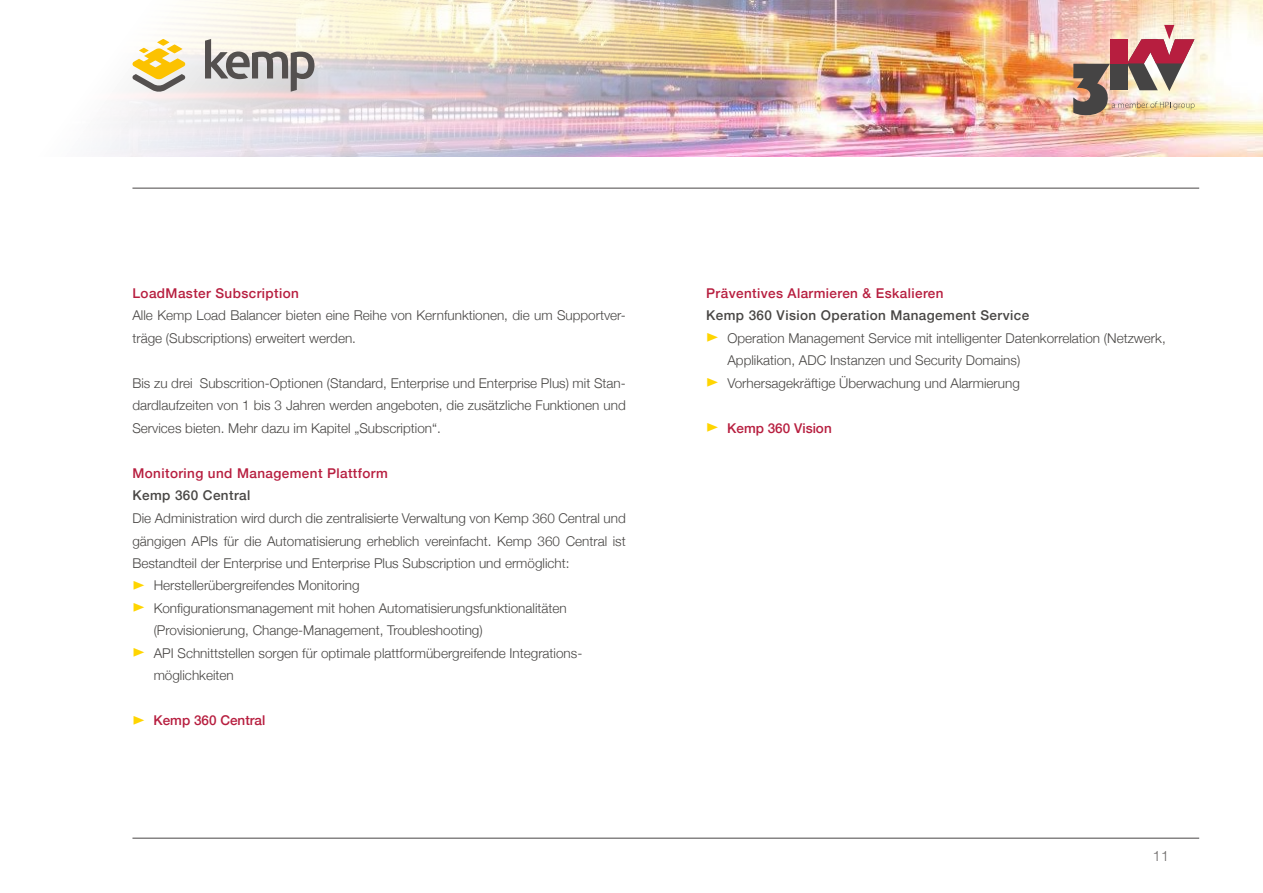
<style>
.page{position:relative;width:1263px;height:893px;background:#fff}
.page>*{position:absolute;margin:0;border:0;box-sizing:border-box;transform-origin:0 0}
.t1{font:300 14.25px "Helvetica Neue";color:#6d6a69}
.t2{font:300 13.5px/22.5px "Helvetica Neue";color:#484644}
.t3{font:500 13.5px "Helvetica Neue";letter-spacing:.03em;color:#b71e3f}
.t4{font:500 13.5px "Helvetica Neue";letter-spacing:.03em;color:#484644}
.t5{font:500 13.5px "Helvetica Neue";color:#b71e3f}
.s1{color:#ffd500}
</style>
<div class="page">
<img style="left:103px;top:0;width:1160px;height:157px">
<img style="left:1073px;top:25px;width:121px;height:93px">
<svg style="left:132px;top:39px;width:54px;height:53px"></svg>
<svg style="left:205px;top:39px;width:109px;height:53px;background:#bab6b2"></svg>
<hr style="left:132px;top:187px;width:1067px;height:2px;background:#868484">
<hr style="left:132px;top:837px;width:1067px;height:2px;background:#868484">
<p class="t3" style="left:132px;top:282px;width:168px">LoadMaster Subscription</p>
<p class="t2" style="left:132px;top:303px;width:495px">Alle Kemp Load Balancer bieten eine Reihe von Kernfunktionen, die um Supportver&shy;träge (Subscriptions) erweitert werden.</p>
<p class="t2" style="left:132px;top:371px;width:495px;text-align:justify">Bis zu drei Subscrition-Optionen (Standard, Enterprise und Enterprise Plus) mit Stan&shy;dardlaufzeiten von 1 bis 3 Jahren werden angeboten, die zusätzliche Funktionen und Services bieten. Mehr dazu im Kapitel „Subscription“.</p>
<p class="t3" style="left:132px;top:462px;width:257px">Monitoring und Management Plattform</p>
<p class="t4" style="left:132px;top:485px;width:119px">Kemp 360 Central</p>
<p class="t2" style="left:132px;top:506px;width:495px;text-align:justify">Die Administration wird durch die zentralisierte Verwaltung von Kemp 360 Central und gängigen APIs für die Automatisierung erheblich vereinfacht. Kemp 360 Central ist Bestandteil der Enterprise und Enterprise Plus Subscription und ermöglicht:</p>
<p class="t2" style="left:132px;top:573px;width:229px"><span class="s1">◆</span> Herstellerübergreifendes Monitoring</p>
<p class="t2" style="left:154px;top:596px;width:415px;text-indent:-21px"><span class="s1">◆</span> Konfigurationsmanagement mit hohen Automatisierungsfunktionalitäten (Provisionierung, Change-Management, Troubleshooting)</p>
<p class="t2" style="left:154px;top:641px;width:430px;text-indent:-21px"><span class="s1">◆</span> API Schnittstellen sorgen für optimale plattformübergreifende Integrations&shy;möglichkeiten</p>
<p class="t5" style="left:132px;top:710px;width:134px"><span class="s1">◆</span> Kemp 360 Central</p>
<p class="t3" style="left:706px;top:282px;width:239px">Präventives Alarmieren &amp; Eskalieren</p>
<p class="t4" style="left:706px;top:305px;width:324px">Kemp 360 Vision Operation Management Service</p>
<p class="t2" style="left:727px;top:326px;width:440px;text-indent:-21px"><span class="s1">◆</span> Operation Management Service mit intelligenter Datenkorrelation (Netzwerk,<br>Applikation, ADC Instanzen und Security Domains)</p>
<p class="t2" style="left:706px;top:371px;width:315px"><span class="s1">◆</span> Vorhersagekräftige Überwachung und Alarmierung</p>
<p class="t5" style="left:706px;top:417px;width:127px"><span class="s1">◆</span> Kemp 360 Vision</p>
<p class="t1" style="left:1153px;top:845px;width:18px">11</p>
</div>
